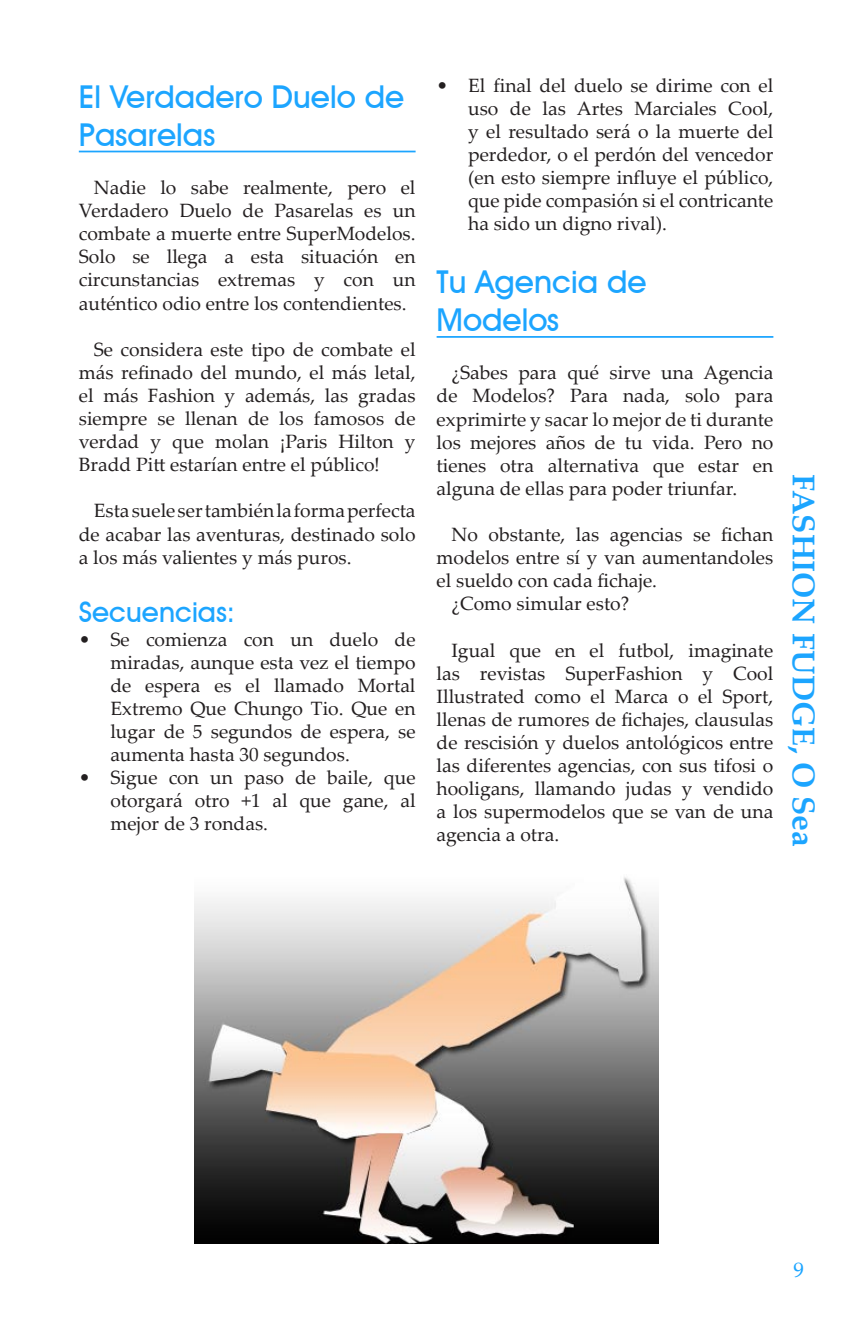
<style>
.page{position:relative;width:851px;height:1321px;background:#fff}
.page>*{position:absolute;margin:0;border:0;box-sizing:border-box;transform-origin:0 0}
.t1{font:700 31.5px/37.8px "Decker";color:#1ca5ff}
.t2{font:700 31.5px "Palatino Linotype";color:#1ca5ff}
.t3{font:700 28px "Decker";color:#1ca5ff}
.t4{font:21px "Palatino Linotype";color:#1ca5ff}
.t5{font:19.25px/23.1px "Palatino Linotype";color:#231f20;text-align:justify}
</style>
<div class="page">
<hr style="left:79px;top:151px;width:336px;height:1px;background:#1ca5ff">
<hr style="left:436px;top:336px;width:337px;height:2px;background:#1ca5ff">
<img style="left:194px;top:877px;width:464px;height:366px">
<h1 class="t1" style="left:79px;top:78px;width:327px">El Verdadero Duelo de<br>Pasarelas</h1>
<p class="t5" style="left:79px;top:175px;width:338px;text-indent:15px">Nadie lo sabe realmente, pero el Verdadero Duelo de Pasarelas es un combate a muerte entre SuperModelos.<br>Solo se llega a esta situación en circunstancias extremas y con un auténtico odio entre los contendientes.</p>
<p class="t5" style="left:79px;top:337px;width:338px;text-indent:15px">Se considera este tipo de combate el más refinado del mundo, el más letal, el más Fashion y además, las gradas siempre se llenan de los famosos de verdad y que molan ¡Paris Hilton y Bradd Pitt estarían entre el público!</p>
<p class="t5" style="left:79px;top:499px;width:338px;text-indent:15px">Esta suele ser también la forma perfecta de acabar las aventuras, destinado solo a los más valientes y más puros.</p>
<h2 class="t3" style="left:79px;top:595px;width:158px">Secuencias:</h2>
<p class="t5" style="left:110px;top:627px;width:307px;text-indent:-31px">• Se comienza con un duelo de miradas, aunque esta vez el tiempo de espera es el llamado Mortal Extremo Que Chungo Tio. Que en lugar de 5 segundos de espera, se aumenta hasta 30 segundos.</p>
<p class="t5" style="left:110px;top:765px;width:307px;text-indent:-31px">• Sigue con un paso de baile, que otorgará otro +1 al que gane, al mejor de 3 rondas.</p>
<p class="t5" style="left:468px;top:73px;width:307px;text-indent:-31px">• El final del duelo se dirime con el uso de las Artes Marciales Cool, y el resultado será o la muerte del perdedor, o el perdón del vencedor (en esto siempre influye el público, que pide compasión si el contricante ha sido un digno rival).</p>
<h1 class="t1" style="left:436px;top:263px;width:211px">Tu Agencia de<br>Modelos</h1>
<p class="t5" style="left:436px;top:360px;width:338px;text-indent:15px">¿Sabes para qué sirve una Agencia de Modelos? Para nada, solo para exprimirte y sacar lo mejor de ti durante los mejores años de tu vida. Pero no tienes otra alternativa que estar en alguna de ellas para poder triunfar.</p>
<p class="t5" style="left:451px;top:522px;width:323px">No obstante, las agencias se fichan</p>
<p class="t5" style="left:436px;top:545px;width:338px">modelos entre sí y van aumentandoles</p>
<p class="t5" style="left:436px;top:568px;width:222px">el sueldo con cada fichaje.</p>
<p class="t5" style="left:451px;top:591px;width:179px">¿Como simular esto?</p>
<p class="t5" style="left:436px;top:638px;width:338px;text-indent:15px">Igual que en el futbol, imaginate las revistas SuperFashion y Cool Illustrated como el Marca o el Sport, llenas de rumores de fichajes, clausulas de rescisión y duelos antológicos entre las diferentes agencias, con sus tifosi o hooligans, llamando judas y vendido a los supermodelos que se van de una agencia a otra.</p>
<h1 class="t2" style="left:825px;top:474px;width:374px;rotate:90deg">FASHION FUDGE, O Sea</h1>
<p class="t4" style="left:793px;top:1255px;width:12px">9</p>
</div>
